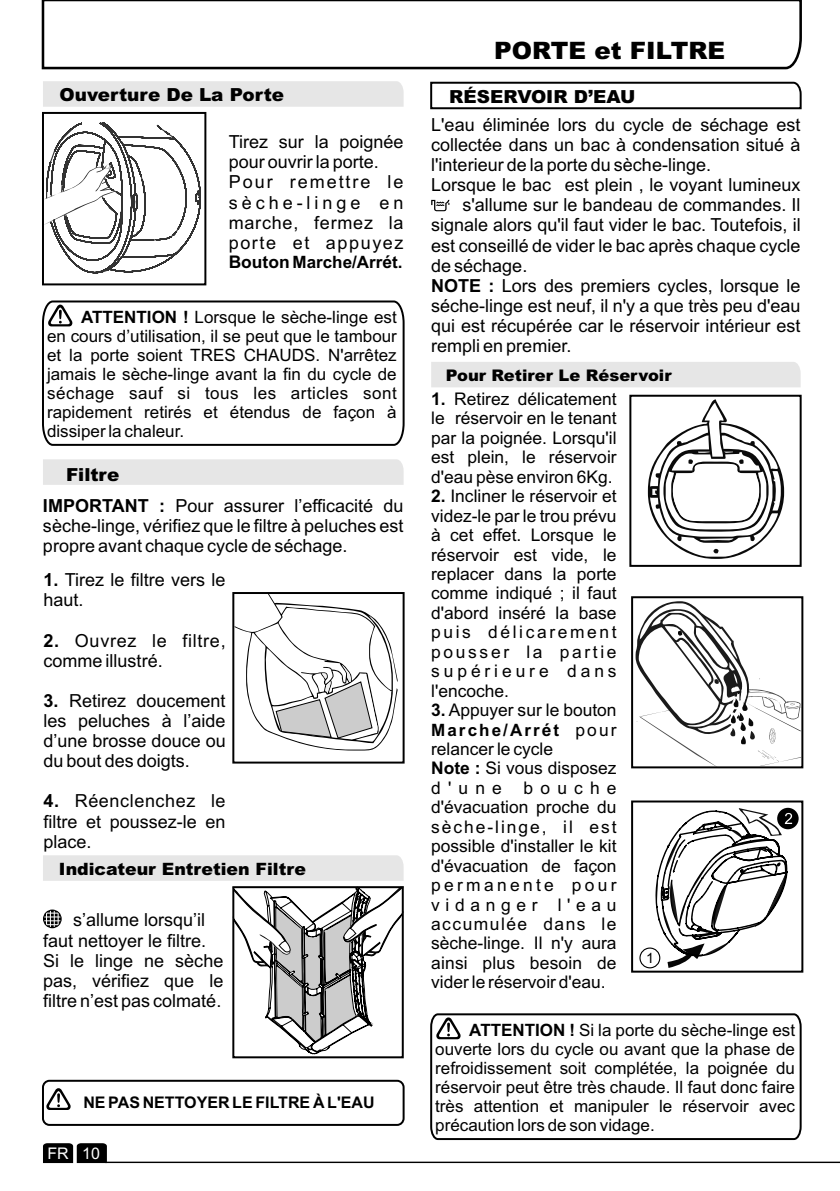
<style>
.page{position:relative;width:840px;height:1191px;background:#fff}
.page>*{position:absolute;margin:0;border:0;box-sizing:border-box;transform-origin:0 0}
.t1{font:900 24px "Arial";color:#000}
.t2{font:18px/20.2px "Arial";color:#000}
.t3{font:18px/20.2px "Arial";letter-spacing:.04em;color:#000}
.t4{font:900 18px "Arial";color:#000}
.t5{font:18px/20.2px "Arial";letter-spacing:.02em;color:#000}
.t6{font:17.4px/19.4px "Arial";color:#000;text-align:justify}
.t7{font:17px/19px "Arial";color:#000;text-align:justify}
.t8{font:900 17px "Arial";color:#000}
.t9{font:700 17px "Arial";color:#000}
.t10{font:700 17px "Arial";letter-spacing:.12em;color:#000}
.t11{font:700 16px "Arial";color:#000}
.t12{font:900 16px "Arial";color:#000}
.t13{font:16px "Arial";color:#fff}
.t14{font:14.2px "Arial";color:#000}
.s1{font-size:17.4px}
.s2{font-weight:700}
.s3{font-weight:900}
.s4{font-weight:400;font-size:17.4px}
</style>
<div class="page">
<svg style="left:41px;top:0;width:761px;height:70px"></svg>
<div style="left:43px;top:81px;width:360px;height:26px;background:#e6e6e6"></div>
<svg style="left:42px;top:300px;width:363px;height:146px"></svg>
<svg style="left:430px;top:1013px;width:372px;height:128px"></svg>
<div style="left:43px;top:855px;width:360px;height:25px;background:#e6e6e6"></div>
<svg style="left:235px;top:886px;width:169px;height:168px"></svg>
<div style="left:232px;top:886px;width:171px;height:172px;border:2px solid #000"></div>
<svg style="left:46px;top:1088px;width:25px;height:22px"></svg>
<div style="left:42px;top:1079px;width:362px;height:46px;border:2px solid #000;border-radius:7px"></div>
<div style="left:43px;top:459px;width:360px;height:26px;background:#e6e6e6"></div>
<div style="left:232px;top:592px;width:172px;height:171px;border:2px solid #000"></div>
<svg style="left:234px;top:592px;width:163px;height:158px"></svg>
<svg style="left:430px;top:81px;width:372px;height:29px"></svg>
<div style="left:431px;top:362px;width:369px;height:25px;background:#e6e6e6"></div>
<hr style="left:105px;top:1161px;width:734px;height:2px;background:#000">
<svg style="left:43px;top:1143px;width:64px;height:20px"></svg>
<svg style="left:431px;top:200px;width:18px;height:11px"></svg>
<svg style="left:43px;top:909px;width:19px;height:19px"></svg>
<div style="left:42px;top:112px;width:164px;height:173px;border:2px solid #000"></div>
<svg style="left:42px;top:121px;width:159px;height:153px"></svg>
<svg style="left:631px;top:596px;width:172px;height:173px"></svg>
<div style="left:629px;top:395px;width:172px;height:172px;border:2px solid #000"></div>
<svg style="left:647px;top:399px;width:136px;height:160px"></svg>
<div style="left:630px;top:800px;width:172px;height:172px;border:2px solid #000"></div>
<div style="left:639px;top:947px;width:21px;height:21px;border:1px solid #000;border-radius:50%"></div>
<svg style="left:654px;top:808px;width:144px;height:160px"></svg>
<p class="t4" style="left:59px;top:88px;width:226px">Ouverture De La Porte</p>
<p class="t3" style="left:228px;top:133px;width:176px">Tirez sur la poignée pour ouvrir la porte.<br>Pour remettre le sèche-linge en marche, fermez la porte et appuyez</p>
<p class="t9" style="left:228px;top:256px;width:175px"><span class="s1">Bouton</span> Marche/Arr<span class="s1">é</span>t.</p>
<p class="t7" style="left:47px;top:309px;width:351px;text-indent:34px"><span class="s2">ATTENTION !</span> Lorsque le sèche-linge est en cours d’utilisation, il se peut que le tambour et la porte soient TRES CHAUDS. N'arrêtez jamais le sèche-linge avant la fin du cycle de séchage sauf si tous les articles sont rapidement retirés et étendus de façon à dissiper la chaleur.</p>
<p class="t2" style="left:43px;top:461px;width:362px;line-height:30.8px;text-indent:23px"><span class="s3">Filtre<br></span><span class="s2">IMPORTANT :</span> Pour assurer l’efficacité du</p>
<p class="t2" style="left:43px;top:517px;width:362px">sèche-linge, vérifiez que le filtre à peluches est propre avant chaque cycle de séchage.</p>
<p class="t2" style="left:44px;top:571px;width:183px"><span class="s2">1.</span> Tirez le filtre vers le haut.</p>
<p class="t5" style="left:43px;top:632px;width:183px"><span class="s2">2.</span> Ouvrez le filtre, comme illustré.</p>
<p class="t2" style="left:43px;top:692px;width:184px;text-align:justify"><span class="s2">3.</span> Retirez doucement les peluches à l’aide d’une brosse douce ou du bout des doigts.</p>
<p class="t2" style="left:43px;top:792px;width:183px;text-align:justify"><span class="s2">4.</span> Réenclenchez le filtre et poussez-le en place.</p>
<p class="t8" style="left:59px;top:863px;width:248px">Indicateur Entretien Filtre</p>
<p class="t2" style="left:43px;top:911px;width:182px;text-indent:30px">s’allume lorsqu’il faut nettoyer le filtre.<br>Si le linge ne sèche pas, vérifiez que le filtre n’est pas colmaté.</p>
<p class="t11" style="left:83px;top:1096px;width:292px">NE PAS NETTOYER LE FILTRE À L'EAU</p>
<p class="t13" style="left:47px;top:1147px;width:54px">FR 10</p>
<h1 class="t1" style="left:493px;top:42px;width:232px">PORTE et FILTRE</h1>
<p class="t4" style="left:449px;top:90px;width:188px">RÉSERVOIR D’EAU</p>
<p class="t2" style="left:431px;top:116px;width:371px">L'eau éliminée lors du cycle de séchage est</p>
<p class="t2" style="left:431px;top:136px;width:371px">collectée dans un bac à condensation situé à</p>
<p class="t2" style="left:431px;top:156px;width:281px">l'interieur de la porte du sèche-linge.</p>
<p class="t2" style="left:431px;top:176px;width:371px">Lorsque le bac est plein , le voyant lumineux</p>
<p class="t2" style="left:462px;top:196px;width:339px">s'allume sur le bandeau de commandes. Il</p>
<p class="t2" style="left:431px;top:217px;width:371px">signale alors qu'il faut vider le bac. Toutefois, il</p>
<p class="t2" style="left:431px;top:237px;width:371px">est conseillé de vider le bac après chaque cycle</p>
<p class="t2" style="left:431px;top:257px;width:98px">de séchage.</p>
<p class="t2" style="left:431px;top:277px;width:371px"><span class="s2">NOTE :</span> Lors des premiers cycles, lorsque le</p>
<p class="t2" style="left:431px;top:297px;width:371px">séche-linge est neuf, il n'y a que très peu d'eau</p>
<p class="t2" style="left:431px;top:317px;width:371px">qui est récupérée car le réservoir intérieur est</p>
<p class="t2" style="left:431px;top:337px;width:142px">rempli en premier.</p>
<p class="t12" style="left:445px;top:369px;width:227px">Pour Retirer Le Réservoir</p>
<p class="t6" style="left:431px;top:391px;width:187px"><span class="s2">1.</span> Retirez délicatement le réservoir en le tenant par la poignée. Lorsqu'il est plein, le réservoir d'eau pèse environ 6Kg.</p>
<p class="t6" style="left:431px;top:488px;width:187px"><span class="s2">2.</span> Incliner le réservoir et videz-le par le trou prévu à cet effet. Lorsque le réservoir est vide, le replacer dans la porte comme indiqué ; il faut d'abord inséré la base puis délicarement pousser la partie supérieure dans l'encoche.</p>
<p class="t6" style="left:431px;top:702px;width:187px"><span class="s2">3.</span> Appuyer sur le bouton</p>
<p class="t10" style="left:431px;top:723px;width:187px">Marche/Arr<span class="s1">é</span>t <span class="s4">pour</span></p>
<p class="t6" style="left:431px;top:741px;width:187px;text-align:left">relancer le cycle<br><span class="s2">Note :</span> Si vous disposez d'une bouche d'évacuation proche du sèche-linge, il est possible d'installer le kit d'évacuation de façon permanente pour vidanger l'eau accumulée dans le sèche-linge. Il n'y aura ainsi plus besoin de vider le réservoir d'eau.</p>
<p class="t14" style="left:645px;top:953px;width:9px">1</p>
<p class="t7" style="left:435px;top:1022px;width:361px;text-indent:34px"><span class="s2">ATTENTION !</span> Si la porte du sèche-linge est ouverte lors du cycle ou avant que la phase de refroidissement soit complétée, la poignée du réservoir peut être très chaude. Il faut donc faire très attention et manipuler le réservoir avec précaution lors de son vidage.</p>
</div>
